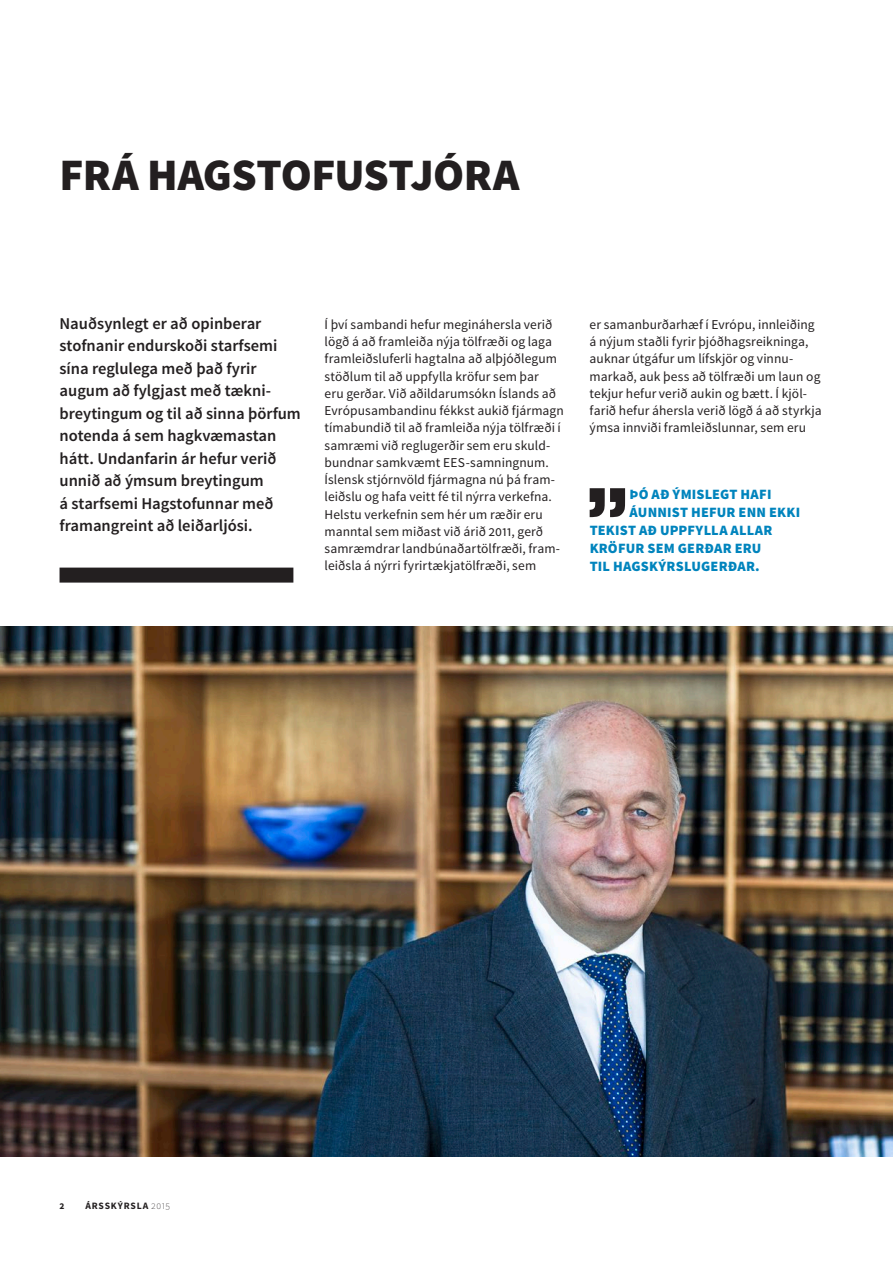
<style>
.page{position:relative;width:893px;height:1263px;background:#fff}
.page>*{position:absolute;margin:0;border:0;box-sizing:border-box;transform-origin:0 0}
.t1{font:800 77.25px "Rockwell";color:#231f20;scale:.8 1}
.t2{font:900 45px "Source Sans Pro";letter-spacing:-.015em;color:#231f20}
.t3{font:600 16.5px/22.5px "Source Sans Pro";color:#231f20}
.t4{font:900 14.25px "Source Sans Pro";letter-spacing:.015em;color:#0084bd}
.t5{font:13.5px/17.2px "Source Sans Pro";letter-spacing:.005em;color:#231f20}
.t6{font:700 9.75px "Source Sans Pro";letter-spacing:.075em;color:#231f20}
.s1{font-weight:200}
</style>
<div class="page">
<img style="left:0;top:626px;width:893px;height:531px">
<div style="left:60px;top:568px;width:233px;height:15px;background:#231f20"></div>
<h2 class="t2" style="left:60px;top:146px;width:462px">FRÁ HAGSTOFUSTJÓRA</h2>
<p class="t3" style="left:60px;top:313px;width:243px">Nauðsynlegt er að opinberar stofnanir endurskoði starfsemi sína reglulega með það fyrir augum að fylgjast með tækni&shy;breytingum og til að sinna þörfum notenda á sem hagkvæmastan hátt. Undanfarin ár hefur verið unnið að ýmsum breytingum<br>á starfsemi Hagstofunnar með framangreint að leiðarljósi.</p>
<p class="t5" style="left:325px;top:316px;width:241px">Í því sambandi hefur megináhersla verið lögð á að framleiða nýja tölfræði og laga framleiðsluferli hagtalna að alþjóðlegum stöðlum til að uppfylla kröfur sem þar<br>eru gerðar. Við aðildarumsókn Íslands að Evrópusambandinu fékkst aukið fjármagn tímabundið til að framleiða nýja tölfræði í samræmi við reglugerðir sem eru skuld&shy;bundnar samkvæmt EES-samningnum.<br>Íslensk stjórnvöld fjármagna nú þá fram&shy;leiðslu og hafa veitt fé til nýrra verkefna.<br>Helstu verkefnin sem hér um ræðir eru manntal sem miðast við árið 2011, gerð samræmdrar landbúnaðartölfræði, fram&shy;leiðsla á nýrri fyrirtækjatölfræði, sem</p>
<p class="t5" style="left:590px;top:316px;width:233px">er samanburðarhæf í Evrópu, innleiðing á nýjum staðli fyrir þjóðhagsreikninga, auknar útgáfur um lífskjör og vinnu&shy;markað, auk þess að tölfræði um laun og tekjur hefur verið aukin og bætt. Í kjöl&shy;farið hefur áhersla verið lögð á að styrkja ýmsa innviði framleiðslunnar, sem eru</p>
<h1 class="t1" style="left:585px;top:431px;width:57px">„</h1>
<p class="t4" style="left:630px;top:484px;width:143px">ÞÓ AÐ ÝMISLEGT HAFI</p>
<p class="t4" style="left:630px;top:502px;width:172px">ÁUNNIST HEFUR ENN EKKI</p>
<p class="t4" style="left:590px;top:520px;width:184px">TEKIST AÐ UPPFYLLA ALLAR</p>
<p class="t4" style="left:590px;top:538px;width:173px">KRÖFUR SEM GERÐAR ERU</p>
<p class="t4" style="left:590px;top:556px;width:172px">TIL HAGSKÝRSLUGERÐAR.</p>
<p class="t6" style="left:60px;top:1199px;width:7px">2</p>
<p class="t6" style="left:86px;top:1199px;width:86px">ÁRSSKÝRSLA <span class="s1">2015</span></p>
</div>
